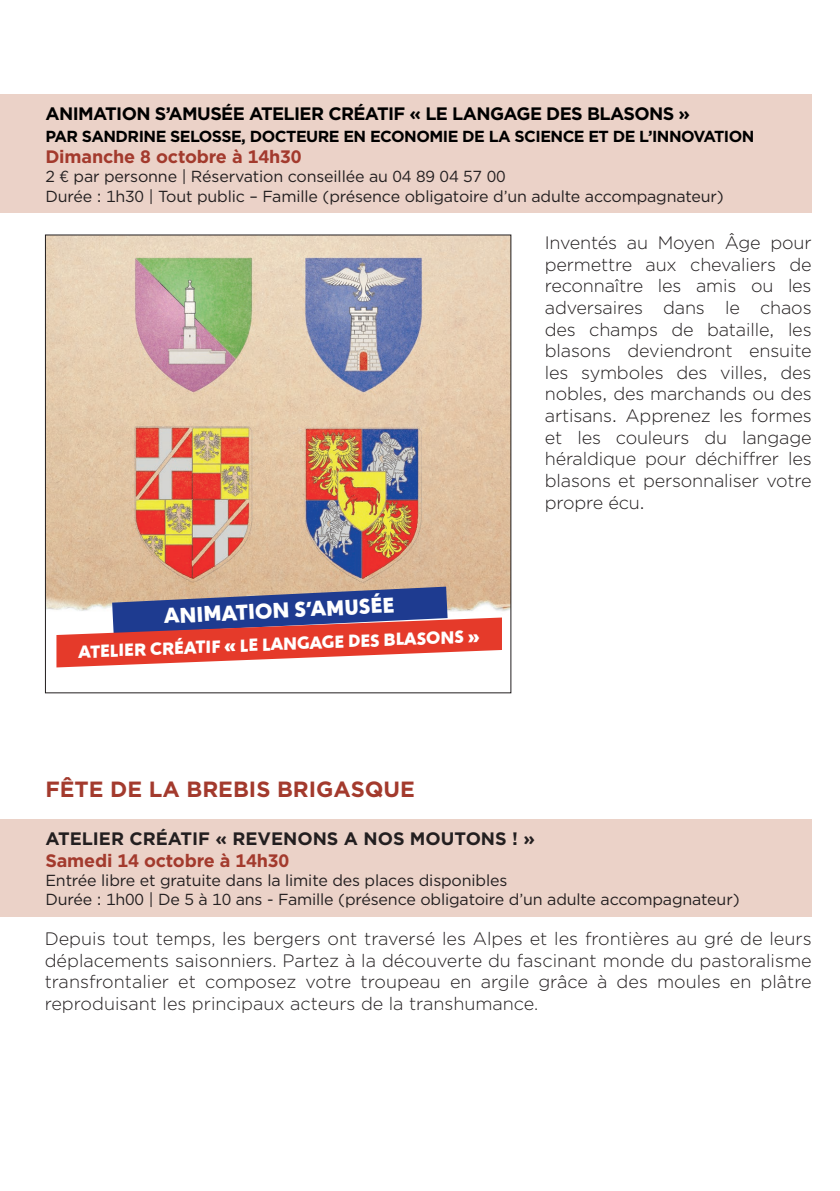
<style>
.page{position:relative;width:840px;height:1191px;background:#fff}
.page>*{position:absolute;margin:0;border:0;box-sizing:border-box;transform-origin:0 0}
.t1{font:700 22px "Gotham";color:#a33a2d}
.t2{font:900 21.4px "Gentleman";color:#fff}
.t3{font:300 18px/21.6px "Gotham";letter-spacing:-.01em;color:#231f20;text-align:justify}
.t4{font:700 18px "Gotham";letter-spacing:-.035em;color:#000}
.t5{font:700 18px "Gotham";letter-spacing:-.01em;color:#a33a2d}
.t6{font:700 18px "Gotham";color:#231f20}
.t7{font:900 17.4px "Gentleman";color:#fff}
.t8{font:16px "Gotham";letter-spacing:-.01em;color:#231f20}
.t9{font:700 16px "Gotham";letter-spacing:-.035em;color:#000}
</style>
<div class="page">
<div style="left:0;top:94px;width:811px;height:119px;background:#ebd2c8"></div>
<div style="left:0;top:819px;width:811px;height:97px;background:#ebd2c8"></div>
<img style="left:47px;top:237px;width:462px;height:413px">
<svg style="left:56px;top:586px;width:445px;height:81px"></svg>
<p class="t4" style="left:45px;top:102px;width:646px">ANIMATION S’AMUSÉE ATELIER CRÉATIF « LE LANGAGE DES BLASONS »</p>
<p class="t9" style="left:45px;top:125px;width:710px">PAR SANDRINE SELOSSE, DOCTEURE EN ECONOMIE DE LA SCIENCE ET DE L’INNOVATION</p>
<p class="t5" style="left:45px;top:145px;width:257px">Dimanche 8 octobre à 14h30</p>
<p class="t8" style="left:45px;top:166px;width:461px">2 € par personne | Réservation conseillée au 04 89 04 57 00</p>
<p class="t8" style="left:45px;top:186px;width:679px">Durée : 1h30 | Tout public – Famille (présence obligatoire d’un adulte accompagnateur)</p>
<p class="t3" style="left:544px;top:231px;width:268px">Inventés au Moyen Âge pour permettre aux chevaliers de reconnaître les amis ou les adversaires dans le chaos des champs de bataille, les blasons deviendront ensuite les symboles des villes, des nobles, des marchands ou des artisans. Apprenez les formes et les couleurs du langage héraldique pour déchiffrer les blasons et personnaliser votre propre écu.</p>
<p class="t2" style="left:163px;top:603px;width:232px;rotate:-3deg">ANIMATION S’AMUSÉE</p>
<p class="t7" style="left:78px;top:640px;width:403px;rotate:-2deg">ATELIER CRÉATIF « LE LANGAGE DES BLASONS »</p>
<p class="t1" style="left:45px;top:774px;width:371px">FÊTE DE LA BREBIS BRIGASQUE</p>
<p class="t6" style="left:45px;top:827px;width:491px">ATELIER CRÉATIF « REVENONS A NOS MOUTONS ! »</p>
<p class="t5" style="left:45px;top:848px;width:245px">Samedi 14 octobre à 14h30</p>
<p class="t8" style="left:45px;top:870px;width:463px">Entrée libre et gratuite dans la limite des places disponibles</p>
<p class="t8" style="left:45px;top:889px;width:695px">Durée : 1h00 | De 5 à 10 ans - Famille (présence obligatoire d’un adulte accompagnateur)</p>
<p class="t3" style="left:45px;top:927px;width:768px">Depuis tout temps, les bergers ont traversé les Alpes et les frontières au gré de leurs déplacements saisonniers. Partez à la découverte du fascinant monde du pastoralisme transfrontalier et composez votre troupeau en argile grâce à des moules en plâtre reproduisant les principaux acteurs de la transhumance.</p>
</div>
